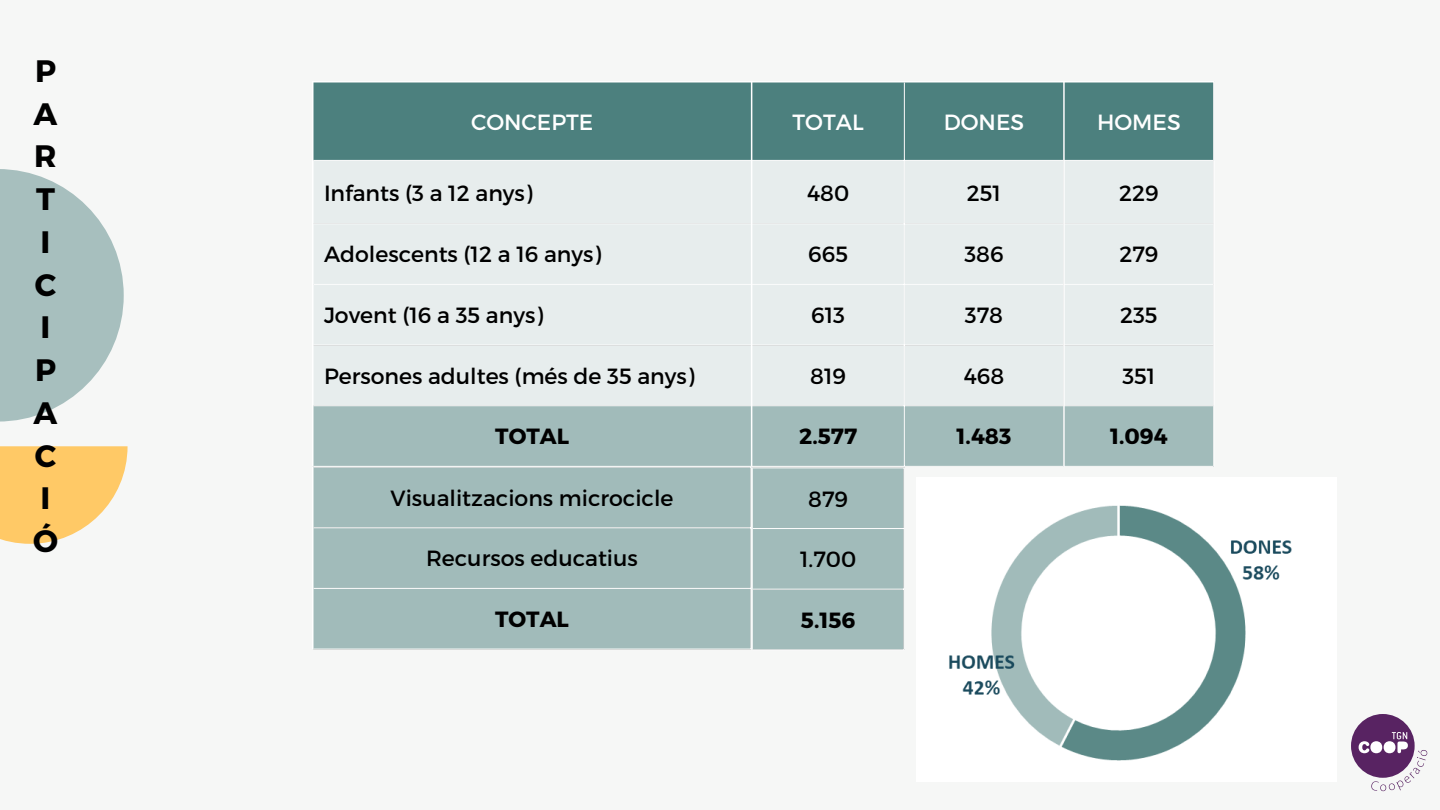
<style>
.page{position:relative;width:1440px;height:810px;background:#f6f7f6}
.page>*{position:absolute;margin:0;border:0;box-sizing:border-box;transform-origin:0 0}
.t1{font:700 31px/42.8px "Montserrat";color:#000}
.t2{font:22px "Montserrat";color:#000}
.t3{font:700 22px "Montserrat";color:#000}
.t4{font:22px "Montserrat";color:#fff}
</style>
<div class="page">
<div style="left:1351px;top:714px;width:64px;height:64px;background:#582362;border-radius:50%"></div>
<svg style="left:1359px;top:732px;width:68px;height:59px"></svg>
<svg style="left:0;top:169px;width:124px;height:253px"></svg>
<svg style="left:0;top:446px;width:128px;height:98px"></svg>
<img style="left:949px;top:505px;width:343px;height:256px">
<div style="left:314px;top:83px;width:899px;height:77px;background:#4c807e"></div>
<div style="left:314px;top:161px;width:899px;height:244px;background:#e7eded"></div>
<div style="left:314px;top:406px;width:899px;height:60px;background:#a1bbba"></div>
<hr style="left:904px;top:83px;width:1px;height:383px;background:#fff">
<hr style="left:314px;top:160px;width:899px;height:1px;background:#fff">
<hr style="left:314px;top:223px;width:899px;height:1px;background:#fff">
<hr style="left:314px;top:284px;width:899px;height:1px;background:#fff">
<hr style="left:314px;top:345px;width:899px;height:1px;background:#fff">
<hr style="left:314px;top:405px;width:899px;height:1px;background:#fff">
<hr style="left:314px;top:466px;width:899px;height:1px;background:#fff">
<hr style="left:312px;top:83px;width:2px;height:384px;background:#fff">
<hr style="left:751px;top:83px;width:1px;height:384px;background:#fff">
<hr style="left:1063px;top:83px;width:2px;height:384px;background:#fff">
<hr style="left:1213px;top:83px;width:2px;height:384px;background:#fff">
<hr style="left:312px;top:81px;width:903px;height:2px;background:#fff">
<div style="left:314px;top:468px;width:437px;height:181px;background:#a1bbba"></div>
<hr style="left:751px;top:467px;width:1px;height:182px;background:#fff">
<hr style="left:314px;top:467px;width:437px;height:1px;background:#fff">
<hr style="left:314px;top:527px;width:437px;height:1px;background:#fff">
<hr style="left:314px;top:588px;width:437px;height:1px;background:#fff">
<hr style="left:314px;top:649px;width:437px;height:1px;background:#fff">
<hr style="left:312px;top:467px;width:2px;height:182px;background:#fff">
<div style="left:753px;top:469px;width:151px;height:180px;background:#a1bbba"></div>
<hr style="left:904px;top:468px;width:1px;height:181px;background:#fff">
<hr style="left:753px;top:468px;width:151px;height:1px;background:#fff">
<hr style="left:753px;top:528px;width:151px;height:1px;background:#fff">
<hr style="left:753px;top:589px;width:151px;height:1px;background:#fff">
<hr style="left:753px;top:649px;width:151px;height:1px;background:#fff">
<hr style="left:751px;top:468px;width:2px;height:182px;background:#fff">
<h1 class="t1" style="left:33px;top:48px;width:26px">P<br>A<br>R<br>T<br>I<br>C<br>I<br>P<br>A<br>C<br>I<br>Ó</h1>
<p class="t4" style="left:471px;top:108px;width:124px">CONCEPTE</p>
<p class="t4" style="left:793px;top:108px;width:73px">TOTAL</p>
<p class="t4" style="left:944px;top:108px;width:82px">DONES</p>
<p class="t4" style="left:1097px;top:108px;width:85px">HOMES</p>
<p class="t2" style="left:324px;top:178px;width:210px">Infants (3 a 12 anys)</p>
<p class="t2" style="left:807px;top:178px;width:44px">480</p>
<p class="t2" style="left:967px;top:178px;width:36px">251</p>
<p class="t2" style="left:1119px;top:178px;width:41px">229</p>
<p class="t2" style="left:324px;top:240px;width:279px">Adolescents (12 a 16 anys)</p>
<p class="t2" style="left:808px;top:240px;width:41px">665</p>
<p class="t2" style="left:964px;top:240px;width:41px">386</p>
<p class="t2" style="left:1119px;top:240px;width:40px">279</p>
<p class="t2" style="left:324px;top:301px;width:221px">Jovent (16 a 35 anys)</p>
<p class="t2" style="left:811px;top:301px;width:35px">613</p>
<p class="t2" style="left:965px;top:301px;width:40px">378</p>
<p class="t2" style="left:1120px;top:301px;width:39px">235</p>
<p class="t2" style="left:324px;top:362px;width:372px">Persones adultes (més de 35 anys)</p>
<p class="t2" style="left:810px;top:362px;width:37px">819</p>
<p class="t2" style="left:964px;top:362px;width:42px">468</p>
<p class="t2" style="left:1122px;top:362px;width:35px">351</p>
<p class="t3" style="left:495px;top:422px;width:75px">TOTAL</p>
<p class="t3" style="left:799px;top:422px;width:59px">2.577</p>
<p class="t3" style="left:957px;top:422px;width:56px">1.483</p>
<p class="t3" style="left:1110px;top:422px;width:59px">1.094</p>
<p class="t2" style="left:391px;top:484px;width:284px">Visualitzacions microcicle</p>
<p class="t2" style="left:808px;top:484px;width:41px">879</p>
<p class="t2" style="left:426px;top:544px;width:213px">Recursos educatius</p>
<p class="t2" style="left:800px;top:545px;width:58px">1.700</p>
<p class="t3" style="left:495px;top:605px;width:75px">TOTAL</p>
<p class="t3" style="left:801px;top:606px;width:56px">5.156</p>
</div>
